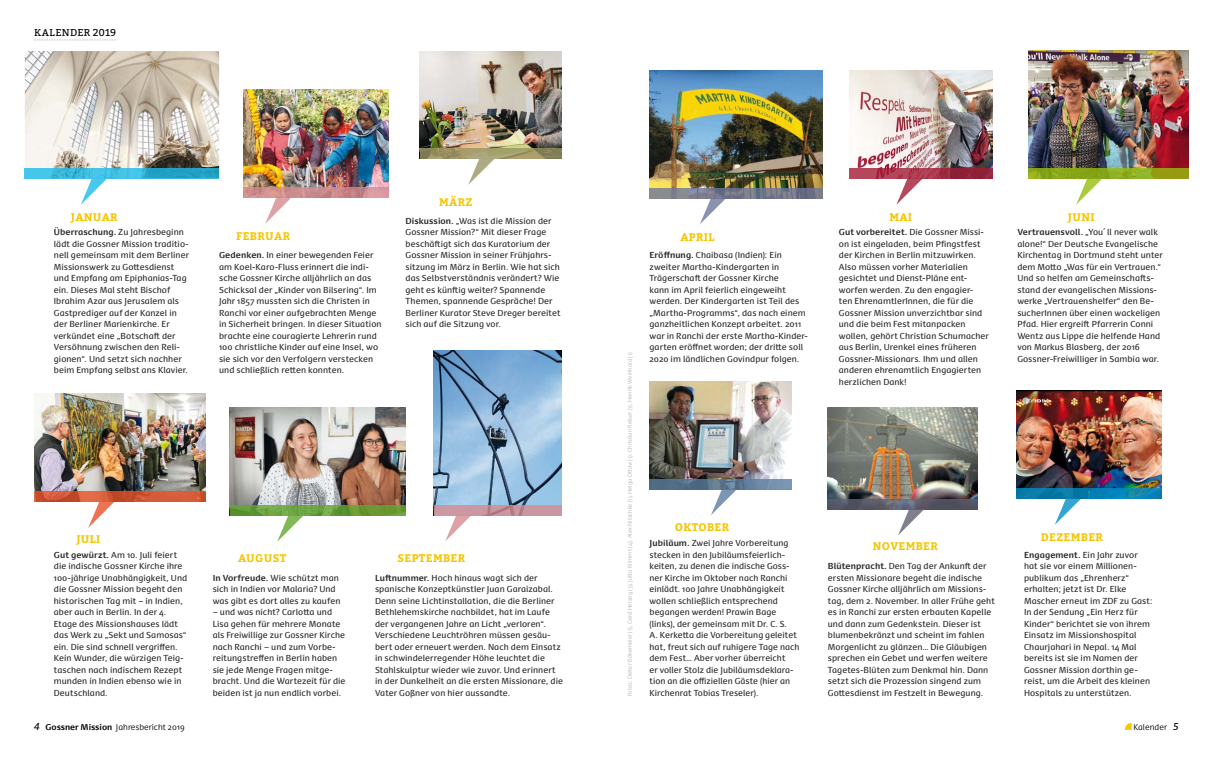
<style>
.page{position:relative;width:1214px;height:763px;background:#fff}
.page>*{position:absolute;margin:0;border:0;box-sizing:border-box;transform-origin:0 0}
.t1{font:700 11px "Bitter";letter-spacing:.03em;color:#f5c500}
.t2{font:10px "Bitter";letter-spacing:.03em;color:#000}
.t3{font:8.3px/11.5px "Dancer Pro";letter-spacing:.005em;color:#282829}
.t4{font:300 8px "Dancer Pro";color:#000}
.t5{font:300 5.5px "Dancer Pro";color:#b1b3b4}
.s1{font-weight:700}
.s2{font-family:"Bitter";font-weight:400;font-style:italic;font-size:10px}
</style>
<div class="page">
<svg style="left:1125px;top:723px;width:6px;height:6px"></svg>
<img style="left:649px;top:71px;width:173px;height:117px">
<img style="left:649px;top:381px;width:142px;height:98px">
<img style="left:849px;top:71px;width:143px;height:97px">
<img style="left:827px;top:408px;width:150px;height:91px">
<img style="left:1016px;top:391px;width:145px;height:97px">
<img style="left:1028px;top:51px;width:160px;height:117px">
<img style="left:25px;top:51px;width:194px;height:117px">
<img style="left:34px;top:394px;width:172px;height:97px">
<img style="left:434px;top:350px;width:127px;height:155px">
<img style="left:243px;top:90px;width:145px;height:97px">
<img style="left:419px;top:51px;width:142px;height:97px">
<img style="left:230px;top:408px;width:175px;height:97px">
<svg style="left:699px;top:198px;width:27px;height:26px"></svg>
<svg style="left:81px;top:179px;width:26px;height:26px"></svg>
<svg style="left:265px;top:197px;width:26px;height:27px"></svg>
<svg style="left:896px;top:178px;width:26px;height:27px"></svg>
<svg style="left:468px;top:159px;width:26px;height:26px"></svg>
<svg style="left:1075px;top:178px;width:27px;height:27px"></svg>
<svg style="left:25px;top:168px;width:194px;height:11px;background:#35b4d8"></svg>
<svg style="left:243px;top:187px;width:145px;height:10px"></svg>
<svg style="left:419px;top:148px;width:142px;height:11px;background:#9a9365"></svg>
<svg style="left:649px;top:188px;width:173px;height:10px;background:#777c8b"></svg>
<svg style="left:849px;top:168px;width:143px;height:10px"></svg>
<svg style="left:649px;top:479px;width:142px;height:10px"></svg>
<svg style="left:827px;top:499px;width:150px;height:10px"></svg>
<svg style="left:1028px;top:168px;width:160px;height:10px;background:#8ca71a"></svg>
<svg style="left:1016px;top:488px;width:145px;height:10px"></svg>
<svg style="left:34px;top:491px;width:172px;height:10px;background:#d05835"></svg>
<svg style="left:230px;top:505px;width:175px;height:10px;background:#699e3b"></svg>
<svg style="left:434px;top:505px;width:127px;height:10px"></svg>
<svg style="left:710px;top:489px;width:27px;height:26px"></svg>
<svg style="left:88px;top:501px;width:26px;height:27px"></svg>
<svg style="left:277px;top:515px;width:26px;height:27px"></svg>
<svg style="left:897px;top:509px;width:27px;height:26px"></svg>
<svg style="left:445px;top:515px;width:26px;height:26px"></svg>
<svg style="left:1054px;top:498px;width:26px;height:27px"></svg>
<svg style="left:34px;top:40px;width:82px;height:1px"></svg>
<p class="t2" style="left:34px;top:25px;width:84px">KALENDER 2019</p>
<h1 class="t1" style="left:71px;top:208px;width:14px">JANUAR</h1>
<p class="t3" style="left:54px;top:226px;width:136px"><span class="s1">Überraschung.</span> Zu Jahresbeginn lädt die Gossner Mission traditio&shy;nell gemeinsam mit dem Berliner<br>Missionswerk zu Gottesdienst und Empfang am Epiphanias-Tag ein. Dieses Mal steht Bischof<br>Ibrahim Azar aus Jerusalem als<br>Gastprediger auf der Kanzel in der Berliner Marienkirche. Er verkündet eine „Botschaft der<br>Versöhnung zwischen den Reli&shy;gionen“. Und setzt sich nachher beim Empfang selbst ans Klavier.</p>
<h1 class="t1" style="left:236px;top:227px;width:31px">FEBRUAR</h1>
<p class="t3" style="left:219px;top:249px;width:164px"><span class="s1">Gedenken.</span> In einer bewegenden Feier am Koel-Karo-Fluss erinnert die indi&shy;sche Gossner Kirche alljährlich an das Schicksal der „Kinder von Bilsering“. Im Jahr 1857 mussten sich die Christen in Ranchi vor einer aufgebrachten Menge in Sicherheit bringen. In dieser Situation brachte eine couragierte Lehrerin rund 100 christliche Kinder auf eine Insel, wo sie sich vor den Verfolgern verstecken und schließlich retten konnten.</p>
<h1 class="t1" style="left:439px;top:193px;width:27px">MÄRZ</h1>
<p class="t3" style="left:405px;top:214px;width:156px"><span class="s1">Diskussion.</span> „Was ist die Mission der Gossner Mission?“ Mit dieser Frage beschäftigt sich das Kuratorium der Gossner Mission in seiner Frühjahrs&shy;sitzung im März in Berlin. Wie hat sich das Selbstverständnis verändert? Wie geht es künftig weiter? Spannende Themen, spannende Gespräche! Der Berliner Kurator Steve Dreger bereitet sich auf die Sitzung vor.</p>
<h1 class="t1" style="left:76px;top:530px;width:12px">JULI</h1>
<p class="t3" style="left:54px;top:548px;width:135px"><span class="s1">Gut gewürzt.</span> Am 10. Juli feiert die indische Gossner Kirche ihre<br>100-jährige Unabhängigkeit, Und die Gossner Mission begeht den historischen Tag mit – in Indien, aber auch in Berlin. In der 4.<br>Etage des Missionshauses lädt das Werk zu „Sekt und Samosas“ ein. Die sind schnell vergriffen.<br>Kein Wunder, die würzigen Teig&shy;taschen nach indischem Rezept munden in Indien ebenso wie in<br>Deutschland.</p>
<h1 class="t1" style="left:238px;top:549px;width:50px">AUGUST</h1>
<p class="t3" style="left:213px;top:571px;width:129px"><span class="s1">In Vorfreude.</span> Wie schützt man sich in Indien vor Malaria? Und was gibt es dort alles zu kaufen</p>
<p class="t3" style="left:213px;top:605px;width:134px">– und was nicht? Carlotta und<br>Lisa gehen für mehrere Monate als Freiwillige zur Gossner Kirche nach Ranchi – und zum Vorbe&shy;reitungstreffen in Berlin haben sie jede Menge Fragen mitge&shy;bracht. Und die Wartezeit für die beiden ist ja nun endlich vorbei.</p>
<h1 class="t1" style="left:397px;top:549px;width:69px">SEPTEMBER</h1>
<p class="t3" style="left:375px;top:571px;width:189px"><span class="s1">Luftnummer.</span> Hoch hinaus wagt sich der spanische Konzeptkünstler Juan Garaizabal.<br>Denn seine Lichtinstallation, die die Berliner Bethlehemskirche nachbildet, hat im Laufe der vergangenen Jahre an Licht „verloren“.<br>Verschiedene Leuchtröhren müssen gesäu&shy;bert oder erneuert werden. Nach dem Einsatz in schwindelerregender Höhe leuchtet die Stahlskulptur wieder wie zuvor. Und erinnert in der Dunkelheit an die ersten Missionare, die Vater Goßner von hier aussandte.</p>
<p class="t5" style="left:626px;top:696px;width:345px;rotate:-90deg">Fotos: Dieter Bökemeier (1), Gerd Herzog (3), Jutta Klimmt (4), Alex Nitschke (1), Helga Ottow (1), Christian Reiser (1), Henrik Weinhold (1)</p>
<h1 class="t1" style="left:680px;top:228px;width:35px">APRIL</h1>
<p class="t3" style="left:649px;top:249px;width:160px"><span class="s1">Eröffnung.</span> Chaibasa (Indien): Ein zweiter Martha-Kindergarten in Trägerschaft der Gossner Kirche<br>kann im April feierlich eingeweiht werden. Der Kindergarten ist Teil des „Martha-Programms“, das nach einem ganzheitlichen Konzept arbeitet. 2011 war in Ranchi der erste Martha-Kinder&shy;garten eröffnet worden; der dritte soll 2020 im ländlichen Govindpur folgen.</p>
<h1 class="t1" style="left:674px;top:518px;width:56px">OKTOBER</h1>
<p class="t3" style="left:649px;top:536px;width:151px"><span class="s1">Jubiläum.</span> Zwei Jahre Vorbereitung stecken in den Jubiläumsfeierlich&shy;keiten, zu denen die indische Goss&shy;ner Kirche im Oktober nach Ranchi einlädt. 100 Jahre Unabhängigkeit wollen schließlich entsprechend begangen werden! Prawin Bage (links), der gemeinsam mit Dr. C. S.<br>A. Kerketta die Vorbereitung geleitet hat, freut sich auf ruhigere Tage nach dem Fest… Aber vorher überreicht<br>er voller Stolz die Jubiläumsdeklara&shy;tion an die offiziellen Gäste (hier an Kirchenrat Tobias Treseler).</p>
<h1 class="t1" style="left:889px;top:208px;width:24px">MAI</h1>
<p class="t3" style="left:838px;top:226px;width:151px"><span class="s1">Gut vorbereitet.</span> Die Gossner Missi&shy;on ist eingeladen, beim Pfingstfest der Kirchen in Berlin mitzuwirken.<br>Also müssen vorher Materialien gesichtet und Dienst-Pläne ent&shy;worfen werden. Zu den engagier&shy;ten EhrenamtlerInnen, die für die Gossner Mission unverzichtbar sind und die beim Fest mitanpacken wollen, gehört Christian Schumacher aus Berlin, Urenkel eines früheren Gossner-Missionars. Ihm und allen anderen ehrenamtlich Engagierten herzlichen Dank!</p>
<h1 class="t1" style="left:872px;top:538px;width:66px">NOVEMBER</h1>
<p class="t3" style="left:827px;top:559px;width:168px"><span class="s1">Blütenpracht.</span> Den Tag der Ankunft der ersten Missionare begeht die indische Gossner Kirche alljährlich am Missions&shy;tag, dem 2. November. In aller Frühe geht es in Ranchi zur ersten erbauten Kapelle und dann zum Gedenkstein. Dieser ist blumenbekränzt und scheint im fahlen Morgenlicht zu glänzen… Die Gläubigen sprechen ein Gebet und werfen weitere Tagetes-Blüten zum Denkmal hin. Dann setzt sich die Prozession singend zum Gottesdienst im Festzelt in Bewegung.</p>
<h1 class="t1" style="left:1067px;top:208px;width:28px">JUNI</h1>
<p class="t3" style="left:1017px;top:226px;width:147px"><span class="s1">Vertrauensvoll.</span> „You´ ll never walk alone!“ Der Deutsche Evangelische Kirchentag in Dortmund steht unter dem Motto „Was für ein Vertrauen.“ Und so helfen am Gemeinschafts&shy;stand der evangelischen Missions&shy;werke „Vertrauenshelfer“ den Be&shy;sucherInnen über einen wackeligen Pfad. Hier ergreift Pfarrerin Conni Wentz aus Lippe die helfende Hand von Markus Blasberg, der 2016<br>Gossner-Freiwilliger in Sambia war.</p>
<h1 class="t1" style="left:1040px;top:528px;width:63px">DEZEMBER</h1>
<p class="t3" style="left:1023px;top:548px;width:130px"><span class="s1">Engagement.</span> Ein Jahr zuvor hat sie vor einem Millionen&shy;publikum das „Ehrenherz“ erhalten; jetzt ist Dr. Elke<br>Mascher erneut im ZDF zu Gast:<br>In der Sendung „Ein Herz für<br>Kinder“ berichtet sie von ihrem<br>Einsatz im Missionshospital<br>Chaurjahari in Nepal. 14 Mal bereits ist sie im Namen der<br>Gossner Mission dorthin ge&shy;reist, um die Arbeit des kleinen<br>Hospitals zu unterstützen.</p>
<p class="t4" style="left:34px;top:721px;width:152px"><span class="s2">4</span> <span class="s1">Gossner Mission</span> Jahresbericht 2019</p>
<p class="t4" style="left:1133px;top:721px;width:46px">Kalender <span class="s2">5</span></p>
</div>
